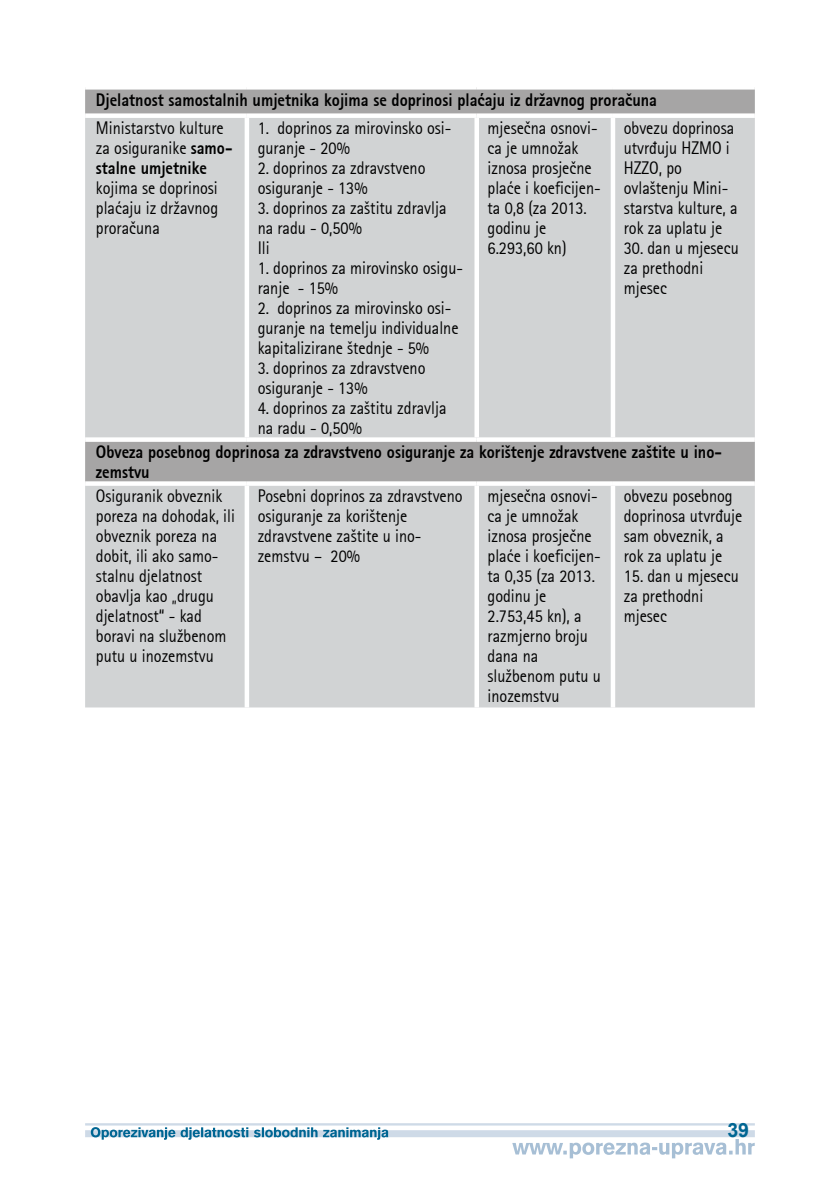
<style>
.page{position:relative;width:840px;height:1191px;background:#fff}
.page>*{position:absolute;margin:0;border:0;box-sizing:border-box;transform-origin:0 0}
.t1{font:700 19.6px "Arial";color:#006693}
.t2{font:18px/20px "Agfa Rotis Sans Serif";color:#000;scale:.9 1}
.t3{font:700 18px/20px "Agfa Rotis Sans Serif Ex";color:#000;scale:.9 1}
.s1{font-family:"Agfa Rotis Sans Serif Ex";font-weight:700}
</style>
<div class="page">
<svg style="left:512px;top:1139px;width:242px;height:19px"></svg>
<hr style="left:85px;top:1123px;width:669px;height:2px;background:#cedae7">
<div style="left:85px;top:1130px;width:669px;height:7px;background:#cedae7"></div>
<svg style="left:91px;top:1127px;width:297px;height:12px"></svg>
<div style="left:85px;top:90px;width:669px;height:23px;background:#a6a5a5"></div>
<svg style="left:85px;top:118px;width:669px;height:589px;background:#cecfd0"></svg>
<div style="left:244px;top:118px;width:5px;height:319px;background:#fff"></div>
<svg style="left:474px;top:118px;width:4px;height:319px"></svg>
<div style="left:610px;top:118px;width:5px;height:319px;background:#fff"></div>
<div style="left:85px;top:437px;width:162px;height:5px;background:#fff"></div>
<div style="left:247px;top:437px;width:229px;height:5px;background:#fff"></div>
<div style="left:476px;top:437px;width:136px;height:5px;background:#fff"></div>
<div style="left:612px;top:437px;width:142px;height:5px;background:#fff"></div>
<div style="left:85px;top:481px;width:162px;height:5px;background:#fff"></div>
<div style="left:247px;top:481px;width:229px;height:5px;background:#fff"></div>
<div style="left:244px;top:486px;width:5px;height:221px;background:#fff"></div>
<div style="left:476px;top:481px;width:136px;height:5px;background:#fff"></div>
<svg style="left:474px;top:486px;width:4px;height:221px"></svg>
<div style="left:612px;top:481px;width:142px;height:5px;background:#fff"></div>
<div style="left:610px;top:486px;width:5px;height:221px;background:#fff"></div>
<p class="t3" style="left:96px;top:89px;width:624px">Djelatnost samostalnih umjetnika kojima se doprinosi pla}aju iz dr`avnog prora~una</p>
<p class="t2" style="left:96px;top:117px;width:153px">Ministarstvo kulture za osiguranike <span class="s1">samo-</span></p>
<p class="t3" style="left:96px;top:157px;width:125px">stalne umjetnike</p>
<p class="t2" style="left:96px;top:177px;width:137px;text-align:justify">kojima se doprinosi pla}aju iz dr`avnog prora~una</p>
<p class="t2" style="left:487px;top:117px;width:127px">mjese~na osnovi&shy;ca je umno`ak iznosa prosje~ne pla}e i koeficijen&shy;ta 0,8 (za 2013. godinu je<br>6.293,60 kn)</p>
<p class="t2" style="left:623px;top:117px;width:128px">obvezu doprinosa utvr|uju HZMO i<br>HZZO, po ovlaštenju Mini&shy;starstva kulture, a rok za uplatu je</p>
<p class="t2" style="left:257px;top:117px;width:216px">1. doprinos za mirovinsko osi&shy;guranje - 20%</p>
<p class="t2" style="left:257px;top:157px;width:188px">2. doprinos za zdravstveno osiguranje - 13%</p>
<p class="t2" style="left:257px;top:197px;width:211px">3. doprinos za zaštitu zdravlja na radu - 0,50%<br>Ili</p>
<p class="t2" style="left:257px;top:257px;width:229px">1. doprinos za mirovinsko osigu&shy;ranje - 15%</p>
<p class="t2" style="left:257px;top:297px;width:224px">2. doprinos za mirovinsko osi&shy;guranje na temelju individualne kapitalizirane štednje - 5%</p>
<p class="t2" style="left:257px;top:357px;width:188px">3. doprinos za zdravstveno osiguranje - 13%</p>
<p class="t2" style="left:257px;top:397px;width:211px">4. doprinos za zaštitu zdravlja na radu - 0,50%</p>
<p class="t2" style="left:623px;top:237px;width:129px">30. dan u mjesecu za prethodni mjesec</p>
<p class="t3" style="left:96px;top:441px;width:696px">Obveza posebnog doprinosa za zdravstveno osiguranje za korištenje zdravstvene zaštite u ino&shy;zemstvu</p>
<p class="t2" style="left:96px;top:485px;width:156px">Osiguranik obveznik poreza na dohodak, ili obveznik poreza na dobit, ili ako samo&shy;stalnu djelatnost obavlja kao „drugu djelatnost“ - kad boravi na slu`benom putu u inozemstvu</p>
<p class="t2" style="left:257px;top:485px;width:229px">Posebni doprinos za zdravstveno osiguranje za korištenje zdravstvene zaštite u ino&shy;zemstvu – 20%</p>
<p class="t2" style="left:487px;top:485px;width:127px">mjese~na osnovi&shy;ca je umno`ak iznosa prosje~ne pla}e i koeficijen&shy;ta 0,35 (za 2013. godinu je<br>2.753,45 kn), a razmjerno broju dana na slu`benom putu u inozemstvu</p>
<p class="t2" style="left:623px;top:485px;width:133px">obvezu posebnog doprinosa utvr|uje sam obveznik, a rok za uplatu je</p>
<p class="t2" style="left:623px;top:565px;width:129px">15. dan u mjesecu za prethodni mjesec</p>
<p class="t1" style="left:727px;top:1117px;width:23px">39</p>
</div>
